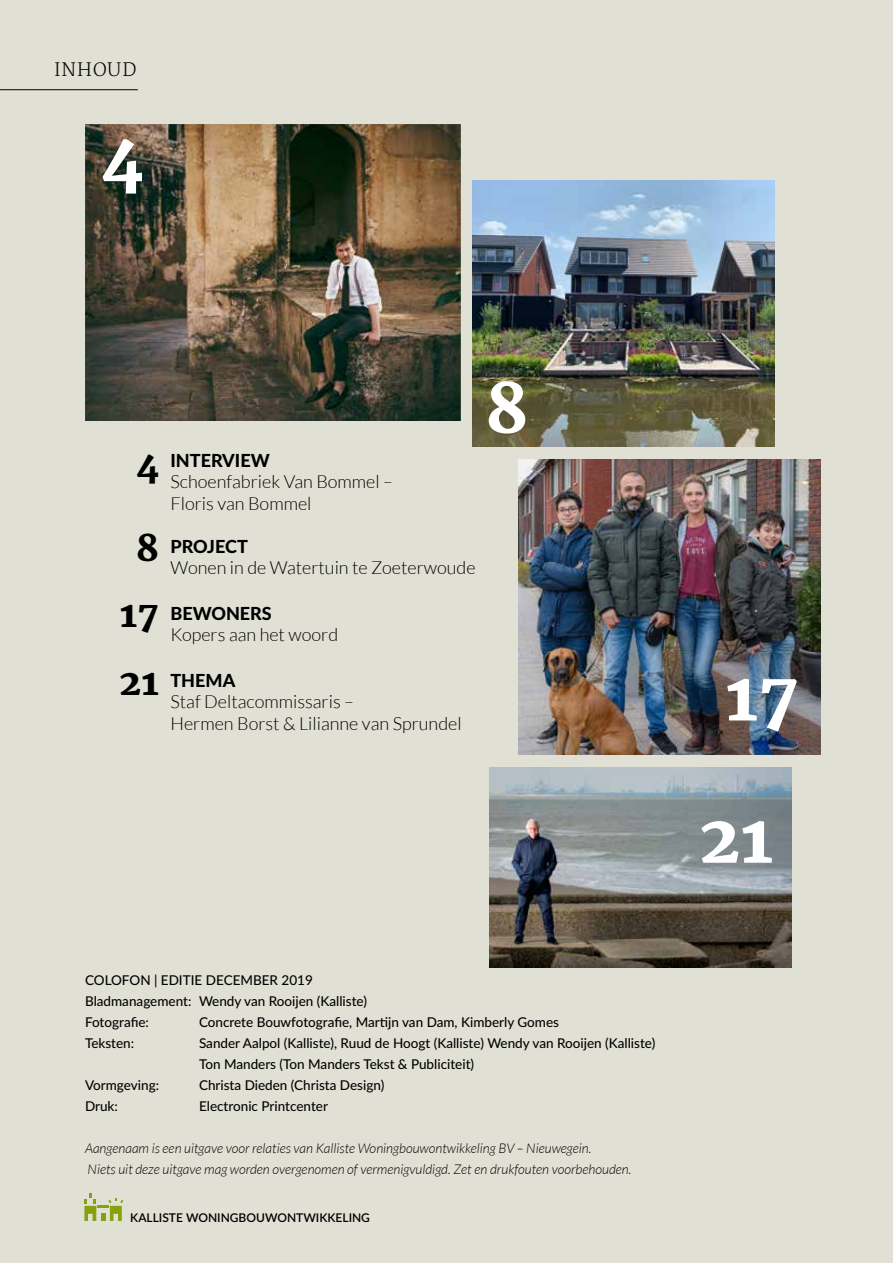
<style>
.page{position:relative;width:893px;height:1263px;background:#e0e0d4}
.page>*{position:absolute;margin:0;border:0;box-sizing:border-box;transform-origin:0 0}
.t1{font:800 67.5px/142.2px "Merriweather";color:#fff;text-align:center}
.t2{font:800 36px/66.8px "Merriweather";color:#000;text-align:center}
.t3{font:300 18px/21.6px "Lato";color:#000}
.t4{font:800 18px "Lato";color:#000}
.t5{font:300 18px "Merriweather";letter-spacing:.05em;color:#000}
.t6{font:500 13.5px/21px "Lato";color:#000}
.t7{font:italic 300 13.5px/21px "Lato";color:#000}
.t8{font:600 12px "Lato";color:#000}
</style>
<div class="page">
<hr style="left:0;top:89px;width:138px;height:1px;background:#000">
<img style="left:85px;top:124px;width:376px;height:297px">
<svg style="left:84px;top:1193px;width:39px;height:28px"></svg>
<img style="left:473px;top:181px;width:302px;height:266px">
<img style="left:519px;top:459px;width:302px;height:295px">
<img style="left:490px;top:767px;width:302px;height:201px">
<h3 class="t5" style="left:54px;top:60px;width:84px">INHOUD</h3>
<h1 class="t1" style="left:100px;top:89px;width:45px">4</h1>
<h2 class="t2" style="left:136px;top:433px;width:25px">4</h2>
<h2 class="t2" style="left:119px;top:517px;width:41px">8<br>17<br>21</h2>
<h3 class="t4" style="left:170px;top:447px;width:101px">INTERVIEW</h3>
<h3 class="t3" style="left:170px;top:471px;width:224px">Schoenfabriek Van Bommel –<br>Floris van Bommel</h3>
<h3 class="t4" style="left:170px;top:533px;width:79px">PROJECT</h3>
<h3 class="t3" style="left:170px;top:557px;width:307px">Wonen in de Watertuin te Zoeterwoude</h3>
<h3 class="t4" style="left:170px;top:600px;width:103px">BEWONERS</h3>
<h3 class="t3" style="left:170px;top:624px;width:169px">Kopers aan het woord</h3>
<h3 class="t4" style="left:170px;top:667px;width:66px">THEMA</h3>
<h3 class="t3" style="left:170px;top:691px;width:293px">Staf Deltacommissaris –<br>Hermen Borst &amp; Lilianne van Sprundel</h3>
<h1 class="t1" style="left:485px;top:341px;width:44px">8</h1>
<p class="t6" style="left:85px;top:969px;width:283px">COLOFON | EDITIE DECEMBER 2019<br>Bladmanagement: Wendy van Rooijen (Kalliste)<br>Fotografie:</p>
<p class="t6" style="left:199px;top:1011px;width:361px">Concrete Bouwfotografie, Martijn van Dam, Kimberly Gomes</p>
<p class="t6" style="left:85px;top:1032px;width:51px">Teksten:</p>
<p class="t6" style="left:199px;top:1032px;width:458px">Sander Aalpol (Kalliste), Ruud de Hoogt (Kalliste) Wendy van Rooijen (Kalliste)<br>Ton Manders (Ton Manders Tekst &amp; Publiciteit)</p>
<p class="t6" style="left:85px;top:1074px;width:76px">Vormgeving:</p>
<p class="t6" style="left:199px;top:1074px;width:187px">Christa Dieden (Christa Design)</p>
<p class="t6" style="left:85px;top:1095px;width:34px">Druk:</p>
<p class="t6" style="left:199px;top:1095px;width:130px">Electronic Printcenter</p>
<p class="t7" style="left:85px;top:1138px;width:548px">Aangenaam is een uitgave voor relaties van Kalliste Woningbouwontwikkeling BV – Nieuwegein.<br>Niets uit deze uitgave mag worden overgenomen of vermenigvuldigd. Zet en drukfouten voorbehouden.</p>
<p class="t8" style="left:130px;top:1209px;width:241px">KALLISTE WONINGBOUWONTWIKKELING</p>
<h1 class="t1" style="left:699px;top:628px;width:101px">17<br>21</h1>
</div>
